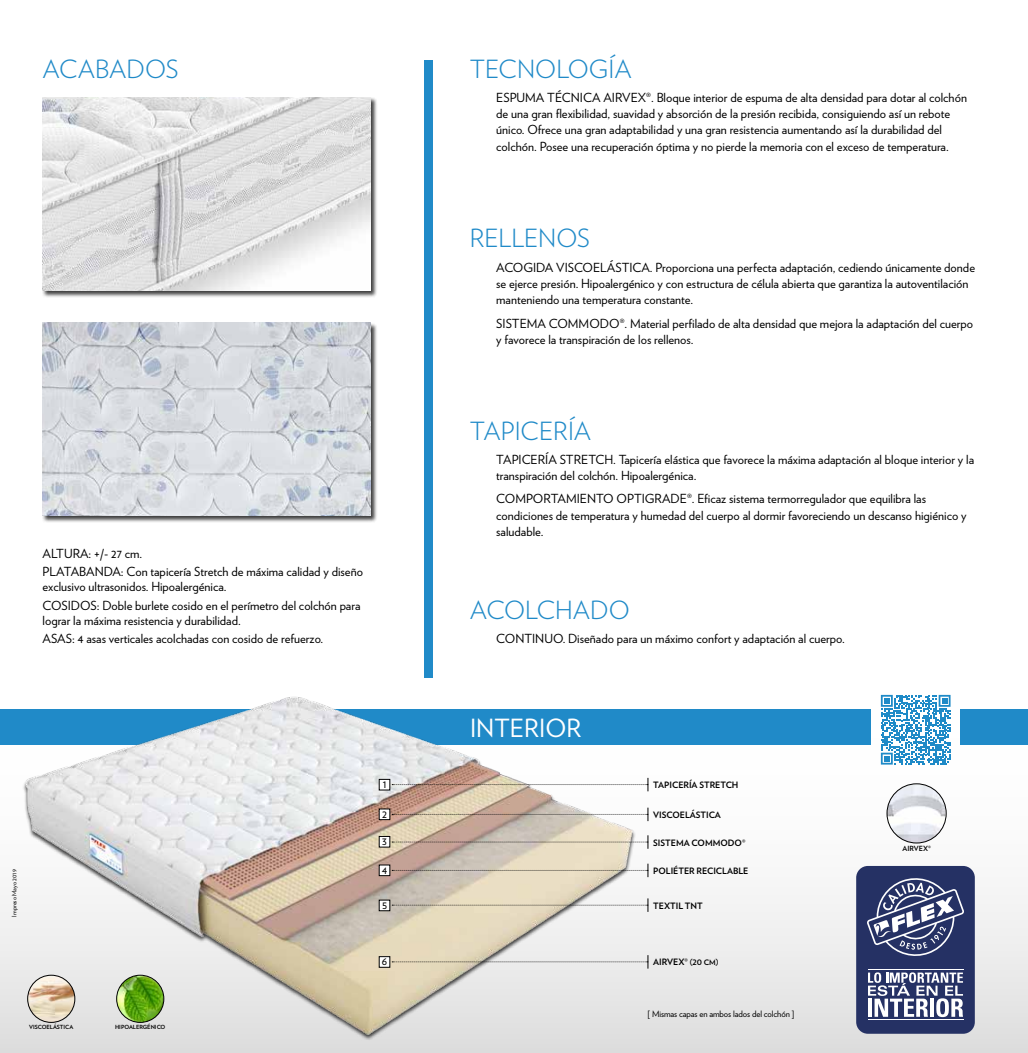
<style>
.page{position:relative;width:1028px;height:1053px;background:#fff}
.page>*{position:absolute;margin:0;border:0;box-sizing:border-box;transform-origin:0 0}
.t1{font:300 25px "Verlag";color:#208ac8}
.t2{font:25px "Verlag";color:#fff}
.t3{font:12.5px/16.2px "Verlag";color:#000}
.t4{font:11.25px "Verlag";color:#000}
.t5{font:700 8.75px "Verlag";color:#000}
.t6{font:8.75px "Verlag";letter-spacing:-.01em;color:#000}
.t7{font:700 7.12px "Verlag";color:#000}
.t8{font:6.25px "Verlag";color:#000}
.t9{font:700 5.62px "Verlag";color:#000}
.s1{font-size:7.5px}
</style>
<div class="page">
<div style="left:0;top:726px;width:1028px;height:326px;background:linear-gradient(to bottom,#f9feff,#e5e3e2)"></div>
<div style="left:0;top:709px;width:870px;height:35px;background:#208ac8"></div>
<img style="left:0;top:697px;width:653px;height:355px">
<div style="left:960px;top:709px;width:68px;height:35px;background:#208ac8"></div>
<div style="left:423px;top:60px;width:9px;height:617px;background:#208ac8"></div>
<div style="left:42px;top:97px;width:336px;height:201px;background:#000;opacity:.75"></div>
<img style="left:43px;top:97px;width:327px;height:193px">
<div style="left:42px;top:322px;width:336px;height:201px;background:#000;opacity:.75"></div>
<img style="left:43px;top:322px;width:327px;height:193px">
<svg style="left:392px;top:955px;width:256px;height:13px;background:#ded9d0"></svg>
<svg style="left:392px;top:898px;width:256px;height:13px"></svg>
<svg style="left:392px;top:863px;width:256px;height:14px;background:#d2c7b7"></svg>
<svg style="left:392px;top:835px;width:256px;height:13px;background:#cfc1b1"></svg>
<svg style="left:392px;top:807px;width:256px;height:14px"></svg>
<svg style="left:392px;top:777px;width:256px;height:14px"></svg>
<div style="left:379px;top:779px;width:11px;height:11px;background:#fff"></div>
<div style="left:379px;top:779px;width:11px;height:11px;border:1px solid #000"></div>
<div style="left:379px;top:808px;width:11px;height:11px;background:#fff"></div>
<div style="left:379px;top:836px;width:11px;height:11px;background:#fff"></div>
<div style="left:379px;top:836px;width:11px;height:11px;border:1px solid #000"></div>
<div style="left:379px;top:864px;width:11px;height:11px;background:#fff"></div>
<div style="left:379px;top:900px;width:11px;height:10px;background:#fff"></div>
<div style="left:379px;top:956px;width:11px;height:11px;background:#fff"></div>
<div style="left:379px;top:956px;width:11px;height:11px;border:1px solid #000"></div>
<div style="left:856px;top:865px;width:118px;height:168px;background:#253164;border-radius:12px"></div>
<svg style="left:868px;top:972px;width:95px;height:44px"></svg>
<hr style="left:868px;top:969px;width:95px;height:1px;background:#fff">
<hr style="left:868px;top:1018px;width:95px;height:1px;background:#fff">
<svg style="left:867px;top:878px;width:97px;height:78px"></svg>
<img style="left:117px;top:975px;width:47px;height:47px;border-radius:24px">
<div style="left:116px;top:974px;width:48px;height:48px;border:1px solid #000;border-radius:50%"></div>
<img style="left:28px;top:975px;width:47px;height:47px;border-radius:24px">
<div style="left:27px;top:974px;width:48px;height:48px;border:1px solid #000;border-radius:50%"></div>
<img style="left:887px;top:783px;width:58px;height:59px">
<div style="left:886px;top:783px;width:60px;height:60px;border:1px solid #000;border-radius:50%"></div>
<svg style="left:881px;top:694px;width:69px;height:70px"></svg>
<h1 class="t1" style="left:43px;top:51px;width:138px">ACABADOS</h1>
<h1 class="t1" style="left:469px;top:51px;width:163px">TECNOLOGÍA</h1>
<p class="t3" style="left:496px;top:89px;width:472px">ESPUMA TÉCNICA AIRVEX®. Bloque interior de espuma de alta densidad para dotar al colchón de una gran flexibilidad, suavidad y absorción de la presión recibida, consiguiendo así un rebote único. Ofrece una gran adaptabilidad y una gran resistencia aumentando así la durabilidad del colchón. Posee una recuperación óptima y no pierde la memoria con el exceso de temperatura.</p>
<p class="t3" style="left:43px;top:543px;width:322px;line-height:18.5px">ALTURA: +/- 27 cm.<br>PLATABANDA: Con tapicería Stretch de máxima calidad y diseño</p>
<p class="t3" style="left:43px;top:576px;width:319px;line-height:18.5px">exclusivo ultrasonidos. Hipoalergénica.<br>COSIDOS: Doble burlete cosido en el perímetro del colchón para</p>
<p class="t3" style="left:43px;top:610px;width:282px;line-height:18.5px">lograr la máxima resistencia y durabilidad.<br>ASAS: 4 asas verticales acolchadas con cosido de refuerzo.</p>
<h1 class="t1" style="left:469px;top:220px;width:122px">RELLENOS</h1>
<p class="t3" style="left:496px;top:258px;width:480px">ACOGIDA VISCOELÁSTICA. Proporciona una perfecta adaptación, cediendo únicamente donde se ejerce presión. Hipoalergénico y con estructura de célula abierta que garantiza la autoventilación manteniendo una temperatura constante.</p>
<p class="t3" style="left:496px;top:314px;width:478px">SISTEMA COMMODO®. Material perfilado de alta densidad que mejora la adaptación del cuerpo y favorece la transpiración de los rellenos.</p>
<h1 class="t1" style="left:469px;top:413px;width:123px">TAPICERÍA</h1>
<p class="t3" style="left:496px;top:450px;width:479px">TAPICERÍA STRETCH. Tapicería elástica que favorece la máxima adaptación al bloque interior y la transpiración del colchón. Hipoalergénica.</p>
<p class="t3" style="left:496px;top:490px;width:472px">COMPORTAMIENTO OPTIGRADE®. Eficaz sistema termorregulador que equilibra las condiciones de temperatura y humedad del cuerpo al dormir favoreciendo un descanso higiénico y saludable.</p>
<h1 class="t1" style="left:469px;top:591px;width:162px">ACOLCHADO</h1>
<p class="t3" style="left:496px;top:630px;width:350px">CONTINUO. Diseñado para un máximo confort y adaptación al cuerpo.</p>
<p class="t8" style="left:9px;top:916px;width:49px;rotate:-90deg">Impreso Mayo 2019</p>
<p class="t9" style="left:29px;top:1022px;width:46px">VISCOELÁSTICA</p>
<p class="t9" style="left:115px;top:1022px;width:52px">HIPOALERGÉNICO</p>
<h1 class="t2" style="left:470px;top:709px;width:113px">INTERIOR</h1>
<p class="t4" style="left:383px;top:775px;width:5px">1</p>
<p class="t5" style="left:653px;top:778px;width:87px">TAPICERÍA STRETCH</p>
<p class="t4" style="left:382px;top:805px;width:6px">2</p>
<p class="t4" style="left:382px;top:832px;width:6px">3</p>
<p class="t4" style="left:382px;top:861px;width:7px">4</p>
<p class="t4" style="left:382px;top:896px;width:7px">5</p>
<p class="t5" style="left:653px;top:807px;width:69px">VISCOELÁSTICA</p>
<p class="t5" style="left:653px;top:835px;width:94px">SISTEMA COMMODO®</p>
<p class="t5" style="left:653px;top:863px;width:96px">POLIÉTER RECICLABLE</p>
<p class="t5" style="left:653px;top:898px;width:51px">TEXTIL TNT</p>
<p class="t4" style="left:382px;top:952px;width:7px">6</p>
<p class="t5" style="left:653px;top:955px;width:67px">AIRVEX® <span class="s1">(20 CM)</span></p>
<p class="t6" style="left:647px;top:1007px;width:148px">[ Mismas capas en ambos lados del colchón ]</p>
<p class="t7" style="left:902px;top:843px;width:30px">AIRVEX®</p>
</div>
